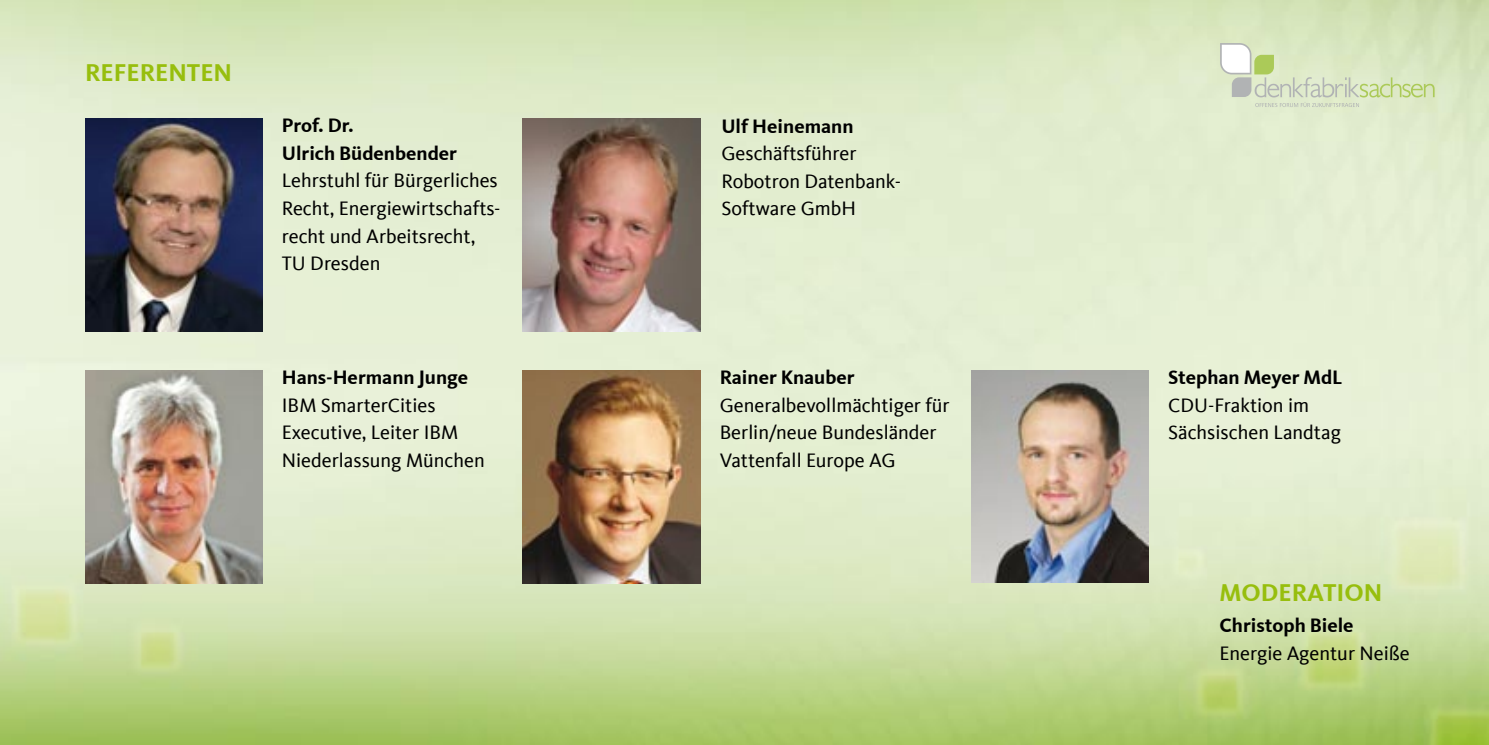
<style>
.page{position:relative;width:1489px;height:745px;background:#fff}
.page>*{position:absolute;margin:0;border:0;box-sizing:border-box;transform-origin:0 0}
.t1{font:700 25px "CDU Kievit Tab";color:#97be0d}
.t2{font:20px/27.5px "CDU Kievit Tab";color:#000}
.t3{font:700 20px/27.5px "CDU Kievit Tab";color:#000}
</style>
<div class="page">
<img style="left:0;top:0;width:1488px;height:744px">
<svg style="left:1219px;top:43px;width:215px;height:64px;background:#d8e3c2"></svg>
<img style="left:85px;top:118px;width:177px;height:213px">
<img style="left:523px;top:118px;width:177px;height:213px">
<img style="left:85px;top:370px;width:177px;height:213px">
<img style="left:523px;top:370px;width:177px;height:213px">
<img style="left:971px;top:370px;width:177px;height:212px">
<p class="t1" style="left:85px;top:58px;width:148px">REFERENTEN</p>
<p class="t3" style="left:282px;top:112px;width:177px">Prof. Dr.<br>Ulrich Büdenbender</p>
<p class="t2" style="left:282px;top:167px;width:220px">Lehrstuhl für Bürgerliches<br>Recht, Energiewirtschafts&shy;recht und Arbeitsrecht,<br>TU Dresden</p>
<p class="t3" style="left:282px;top:363px;width:188px">Hans-Hermann Junge</p>
<p class="t2" style="left:282px;top:391px;width:204px">IBM SmarterCities<br>Executive, Leiter IBM<br>Niederlassung München</p>
<p class="t3" style="left:721px;top:112px;width:134px">Ulf Heinemann</p>
<p class="t2" style="left:721px;top:140px;width:181px">Geschäftsführer<br>Robotron Datenbank-<br>Software GmbH</p>
<p class="t3" style="left:719px;top:363px;width:136px">Rainer Knauber</p>
<p class="t2" style="left:719px;top:391px;width:231px">Generalbevollmächtiger für<br>Berlin/neue Bundesländer<br>Vattenfall Europe AG</p>
<p class="t3" style="left:1168px;top:363px;width:176px">Stephan Meyer MdL</p>
<p class="t2" style="left:1168px;top:391px;width:174px">CDU-Fraktion im<br>Sächsischen Landtag</p>
<p class="t1" style="left:1219px;top:577px;width:164px">MODERATION</p>
<p class="t3" style="left:1219px;top:611px;width:135px">Christoph Biele</p>
<p class="t2" style="left:1219px;top:639px;width:192px">Energie Agentur Neiße</p>
</div>
